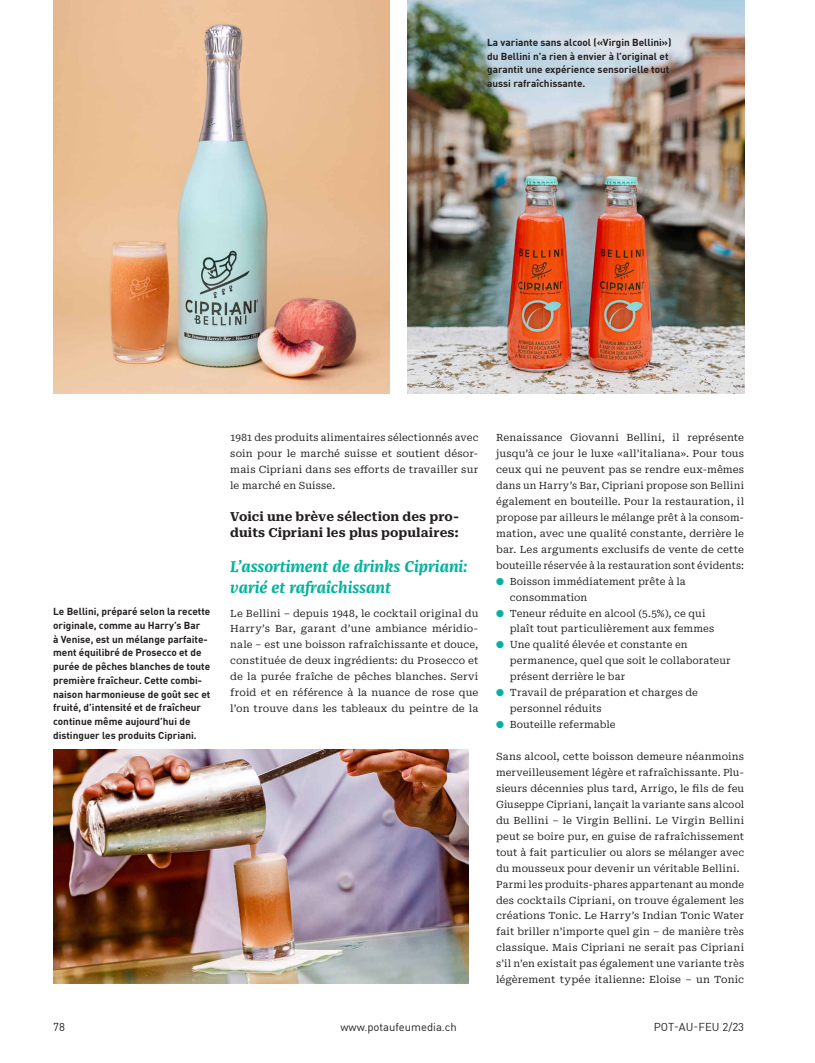
<style>
.page{position:relative;width:815px;height:1063px;background:#fff}
.page>*{position:absolute;margin:0;border:0;box-sizing:border-box;transform-origin:0 0}
.t1{font:italic 700 16.25px/21.2px "Franziska OT";color:#03b39e}
.t2{font:700 12.5px/16px "Roboto Serif";letter-spacing:.005em;color:#231f20}
.t3{font:11.25px "DINOT";color:#231f20}
.t4{font:10px/16px "Roboto Serif";letter-spacing:.01em;color:#231f20}
.t5{font:700 10px/13.8px "DINOT";color:#231f20}
.s1{color:#03b39e}
</style>
<div class="page">
<img style="left:407px;top:0;width:337px;height:393px">
<img style="left:53px;top:749px;width:415px;height:234px">
<img style="left:53px;top:0;width:337px;height:393px">
<p class="t5" style="left:487px;top:34px;width:186px">La variante sans alcool («Virgin Bellini») du Bellini n’a rien à envier à l’original et garantit une expérience sensorielle tout aussi rafraîchissante.</p>
<p class="t5" style="left:53px;top:604px;width:159px">Le Bellini, préparé selon la recette originale, comme au Harry’s Bar<br>à Venise, est un mélange parfaite&shy;ment équilibré de Prosecco et de purée de pêches blanches de toute première fraîcheur. Cette combi&shy;naison harmonieuse de goût sec et fruité, d’intensité et de fraîcheur continue même aujourd’hui de distinguer les produits Cipriani.</p>
<p class="t4" style="left:230px;top:429px;width:250px;text-align:justify">1981 des produits alimentaires sélectionnés avec soin pour le marché suisse et soutient désor&shy;mais Cipriani dans ses efforts de travailler sur le marché en Suisse.</p>
<p class="t2" style="left:230px;top:508px;width:230px">Voici une brève sélection des pro&shy;duits Cipriani les plus populaires:</p>
<h1 class="t1" style="left:230px;top:556px;width:239px">L’assortiment de drinks Cipriani: varié et rafraîchissant</h1>
<p class="t4" style="left:230px;top:604px;width:250px;text-align:justify">Le Bellini – depuis 1948, le cocktail original du Harry’s Bar, garant d’une ambiance méridio&shy;nale – est une boisson rafraîchissante et douce, constituée de deux ingrédients: du Prosecco et de la purée fraîche de pêches blanches. Servi froid et en référence à la nuance de rose que l’on trouve dans les tableaux du peintre de la</p>
<p class="t4" style="left:496px;top:429px;width:250px;text-align:justify">Renaissance Giovanni Bellini, il représente jusqu’à ce jour le luxe «all’italiana». Pour tous ceux qui ne peuvent pas se rendre eux-mêmes dans un Harry’s Bar, Cipriani propose son Bellini également en bouteille. Pour la restauration, il propose par ailleurs le mélange prêt à la consom&shy;mation, avec une qualité constante, derrière le bar. Les arguments exclusifs de vente de cette bouteille réservée à la restauration sont évidents:</p>
<p class="t4" style="left:510px;top:572px;width:177px;text-indent:-14px"><span class="s1">●</span> Boisson immédiatement prête à la consommation</p>
<p class="t4" style="left:510px;top:604px;width:206px;text-indent:-14px"><span class="s1">●</span> Teneur réduite en alcool (5.5%), ce qui plaît tout particulièrement aux femmes</p>
<p class="t4" style="left:510px;top:636px;width:222px;text-indent:-14px"><span class="s1">●</span> Une qualité élevée et constante en permanence, quel que soit le collaborateur présent derrière le bar</p>
<p class="t4" style="left:510px;top:684px;width:190px;text-indent:-14px"><span class="s1">●</span> Travail de préparation et charges de personnel réduits</p>
<p class="t4" style="left:496px;top:716px;width:121px"><span class="s1">●</span> Bouteille refermable</p>
<p class="t4" style="left:496px;top:748px;width:250px">Sans alcool, cette boisson demeure néanmoins merveilleusement légère et rafraîchissante. Plu&shy;sieurs décennies plus tard, Arrigo, le fils de feu Giuseppe Cipriani, lançait la variante sans alcool du Bellini – le Virgin Bellini. Le Virgin Bellini peut se boire pur, en guise de rafraîchissement tout à fait particulier ou alors se mélanger avec du mousseux pour devenir un véritable Bellini.<br>Parmi les produits-phares appartenant au monde des cocktails Cipriani, on trouve également les créations Tonic. Le Harry’s Indian Tonic Water fait briller n’importe quel gin – de manière très classique. Mais Cipriani ne serait pas Cipriani s’il n’en existait pas également une variante très légèrement typée italienne: Eloise – un Tonic</p>
<p class="t3" style="left:53px;top:1018px;width:13px">78</p>
<p class="t3" style="left:340px;top:1018px;width:118px">www.potaufeumedia.ch</p>
<p class="t3" style="left:654px;top:1018px;width:92px">POT-AU-FEU 2/23</p>
</div>
